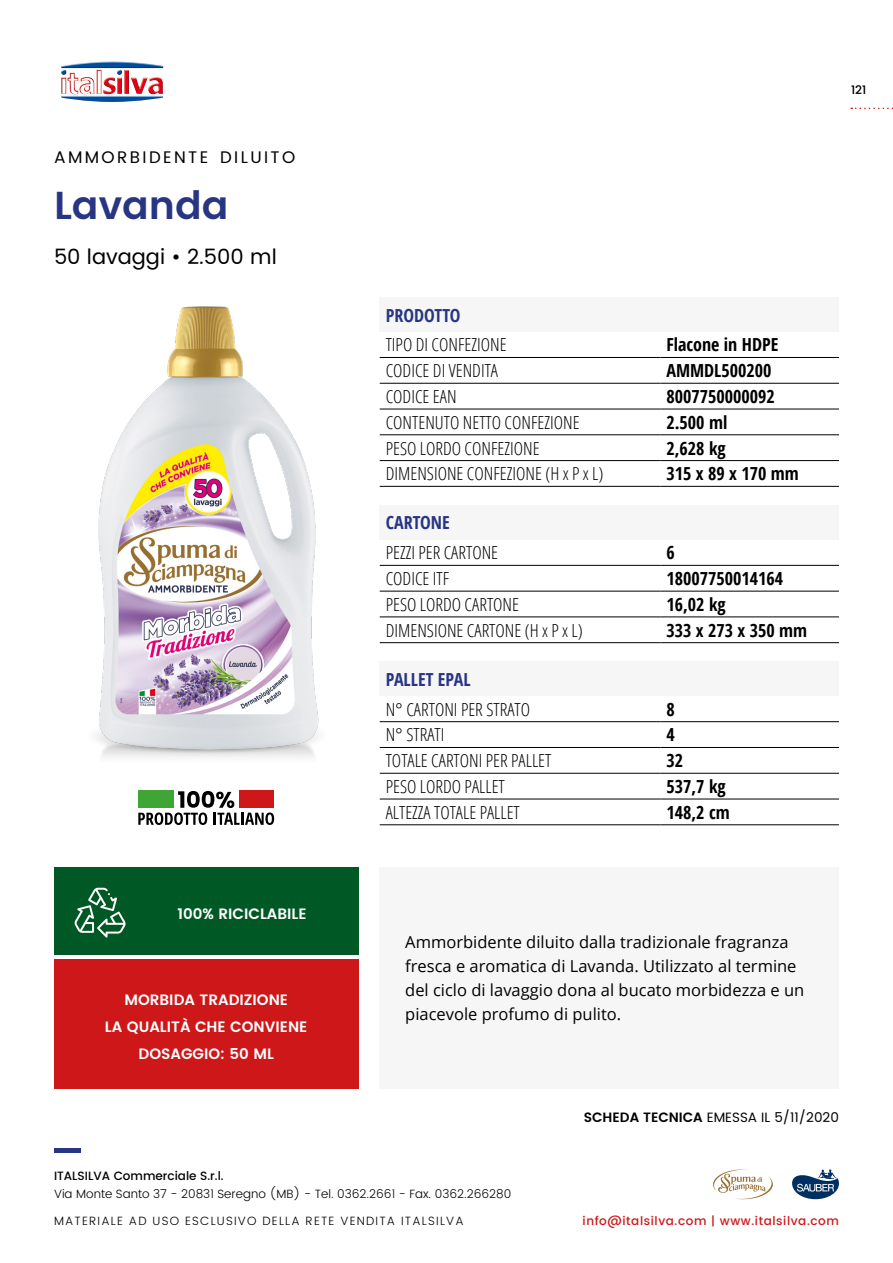
<style>
.page{position:relative;width:893px;height:1263px;background:#fff}
.page>*{position:absolute;margin:0;border:0;box-sizing:border-box;transform-origin:0 0}
.t1{font:600 39px "Poppins";color:#283583}
.t2{font:21px "Poppins";color:#000}
.t3{font:300 condensed 18px "Open Sans";color:#000}
.t4{font:700 18px "Open Sans Condensed";color:#000}
.t5{font:700 18px "Open Sans Condensed";color:#283583}
.t6{font:16.8px "Poppins";letter-spacing:.145em;color:#000}
.t7{font:16.5px/24px "Open Sans";color:#000}
.t8{font:600 15px/27px "Poppins";color:#fff;text-align:center}
.t9{font:13.5px "Poppins";color:#000}
.t10{font:300 12px "Poppins";color:#000}
.t11{font:300 12px "Poppins";letter-spacing:.1em;color:#000}
.t12{font:500 12px "Poppins";letter-spacing:.05em;color:#cd1719}
.t13{font:500 12px "Poppins";color:#000}
.s1{font-weight:600}
</style>
<div class="page">
<svg style="left:851px;top:108px;width:42px;height:1px"></svg>
<hr style="left:54px;top:1148px;width:26px;height:4px;background:#283583">
<img style="left:61px;top:61px;width:102px;height:41px">
<svg style="left:792px;top:1169px;width:47px;height:30px"></svg>
<svg style="left:713px;top:1169px;width:60px;height:31px"></svg>
<div style="left:380px;top:867px;width:459px;height:222px;background:#f6f6f6"></div>
<img style="left:95px;top:306px;width:224px;height:452px">
<div style="left:380px;top:662px;width:459px;height:34px;background:#f6f6f6"></div>
<hr style="left:380px;top:721px;width:280px;height:1px;background:#000">
<hr style="left:660px;top:721px;width:179px;height:1px;background:#000">
<hr style="left:380px;top:747px;width:280px;height:1px;background:#000">
<hr style="left:660px;top:747px;width:179px;height:1px;background:#000">
<hr style="left:380px;top:773px;width:280px;height:1px;background:#000">
<hr style="left:660px;top:773px;width:179px;height:1px;background:#000">
<hr style="left:380px;top:799px;width:280px;height:1px;background:#000">
<hr style="left:660px;top:799px;width:179px;height:1px;background:#000">
<hr style="left:380px;top:824px;width:280px;height:1px;background:#000">
<hr style="left:660px;top:824px;width:179px;height:1px;background:#000">
<div style="left:380px;top:506px;width:459px;height:34px;background:#f6f6f6"></div>
<hr style="left:380px;top:565px;width:280px;height:1px;background:#000">
<hr style="left:660px;top:565px;width:179px;height:1px;background:#000">
<hr style="left:380px;top:591px;width:280px;height:1px;background:#000">
<hr style="left:660px;top:591px;width:179px;height:1px;background:#000">
<hr style="left:380px;top:617px;width:280px;height:1px;background:#000">
<hr style="left:660px;top:617px;width:179px;height:1px;background:#000">
<hr style="left:380px;top:642px;width:280px;height:1px;background:#000">
<hr style="left:660px;top:642px;width:179px;height:1px;background:#000">
<div style="left:380px;top:298px;width:459px;height:34px;background:#f6f6f6"></div>
<hr style="left:380px;top:357px;width:280px;height:1px;background:#000">
<hr style="left:660px;top:357px;width:179px;height:1px;background:#000">
<hr style="left:380px;top:383px;width:280px;height:1px;background:#000">
<hr style="left:660px;top:383px;width:179px;height:1px;background:#000">
<hr style="left:380px;top:409px;width:280px;height:1px;background:#000">
<hr style="left:660px;top:409px;width:179px;height:1px;background:#000">
<hr style="left:380px;top:434px;width:280px;height:1px;background:#000">
<hr style="left:660px;top:434px;width:179px;height:1px;background:#000">
<hr style="left:380px;top:460px;width:280px;height:1px;background:#000">
<hr style="left:660px;top:460px;width:179px;height:1px;background:#000">
<hr style="left:380px;top:486px;width:280px;height:1px;background:#000">
<hr style="left:660px;top:486px;width:179px;height:1px;background:#000">
<div style="left:54px;top:959px;width:304px;height:130px;background:#cd1719"></div>
<div style="left:54px;top:867px;width:304px;height:88px;background:#005924"></div>
<svg style="left:74px;top:888px;width:52px;height:49px"></svg>
<svg style="left:138px;top:791px;width:136px;height:34px"></svg>
<p class="t6" style="left:54px;top:145px;width:243px">AMMORBIDENTE DILUITO</p>
<h1 class="t1" style="left:54px;top:176px;width:176px">Lavanda</h1>
<p class="t2" style="left:54px;top:241px;width:224px">50 lavaggi • 2.500 ml</p>
<p class="t13" style="left:851px;top:80px;width:17px">121</p>
<p class="t5" style="left:386px;top:302px;width:76px">PRODOTTO</p>
<p class="t3" style="left:386px;top:333px;width:122px">TIPO DI CONFEZIONE</p>
<p class="t4" style="left:666px;top:332px;width:113px">Flacone in HDPE</p>
<p class="t3" style="left:386px;top:358px;width:114px">CODICE DI VENDITA</p>
<p class="t4" style="left:666px;top:358px;width:107px">AMMDL500200</p>
<p class="t3" style="left:386px;top:384px;width:72px">CODICE EAN</p>
<p class="t4" style="left:666px;top:384px;width:110px">8007750000092</p>
<p class="t3" style="left:386px;top:410px;width:195px">CONTENUTO NETTO CONFEZIONE</p>
<p class="t4" style="left:666px;top:410px;width:62px">2.500 ml</p>
<p class="t3" style="left:386px;top:436px;width:155px">PESO LORDO CONFEZIONE</p>
<p class="t4" style="left:666px;top:435px;width:61px">2,628 kg</p>
<p class="t3" style="left:386px;top:462px;width:219px">DIMENSIONE CONFEZIONE (H x P x L)</p>
<p class="t4" style="left:666px;top:461px;width:134px">315 x 89 x 170 mm</p>
<p class="t5" style="left:386px;top:510px;width:66px">CARTONE</p>
<p class="t3" style="left:386px;top:541px;width:114px">PEZZI PER CARTONE</p>
<p class="t4" style="left:666px;top:540px;width:10px">6</p>
<p class="t3" style="left:386px;top:566px;width:65px">CODICE ITF</p>
<p class="t4" style="left:666px;top:566px;width:118px">18007750014164</p>
<p class="t3" style="left:386px;top:592px;width:135px">PESO LORDO CARTONE</p>
<p class="t4" style="left:666px;top:592px;width:61px">16,02 kg</p>
<p class="t3" style="left:386px;top:618px;width:199px">DIMENSIONE CARTONE (H x P x L)</p>
<p class="t4" style="left:666px;top:618px;width:142px">333 x 273 x 350 mm</p>
<p class="t5" style="left:386px;top:667px;width:87px">PALLET EPAL</p>
<p class="t3" style="left:386px;top:697px;width:146px">N° CARTONI PER STRATO</p>
<p class="t4" style="left:666px;top:697px;width:10px">8</p>
<p class="t3" style="left:386px;top:723px;width:60px">N° STRATI</p>
<p class="t4" style="left:666px;top:722px;width:10px">4</p>
<p class="t3" style="left:386px;top:748px;width:167px">TOTALE CARTONI PER PALLET</p>
<p class="t4" style="left:666px;top:748px;width:18px">32</p>
<p class="t3" style="left:386px;top:774px;width:121px">PESO LORDO PALLET</p>
<p class="t4" style="left:666px;top:774px;width:61px">537,7 kg</p>
<p class="t3" style="left:386px;top:800px;width:136px">ALTEZZA TOTALE PALLET</p>
<p class="t4" style="left:666px;top:800px;width:65px">148,2 cm</p>
<p class="t8" style="left:177px;top:901px;width:131px">100% RICICLABILE</p>
<p class="t8" style="left:105px;top:987px;width:204px">MORBIDA TRADIZIONE<br>LA QUALITÀ CHE CONVIENE<br>DOSAGGIO: 50 ML</p>
<p class="t7" style="left:405px;top:930px;width:401px">Ammorbidente diluito dalla tradizionale fragranza fresca e aromatica di Lavanda. Utilizzato al termine del ciclo di lavaggio dona al bucato morbidezza e un piacevole profumo di pulito.</p>
<p class="t9" style="left:584px;top:1107px;width:257px"><span class="s1">SCHEDA TECNICA</span> EMESSA IL 5/11/2020</p>
<p class="t13" style="left:54px;top:1167px;width:171px">ITALSILVA Commerciale S.r.l.</p>
<p class="t10" style="left:54px;top:1185px;width:459px">Via Monte Santo 37 - 20831 Seregno (MB) - Tel. 0362.2661 - Fax. 0362.266280</p>
<p class="t11" style="left:54px;top:1212px;width:411px">MATERIALE AD USO ESCLUSIVO DELLA RETE VENDITA ITALSILVA</p>
<p class="t12" style="left:583px;top:1212px;width:258px">info@italsilva.com | www.italsilva.com</p>
</div>
